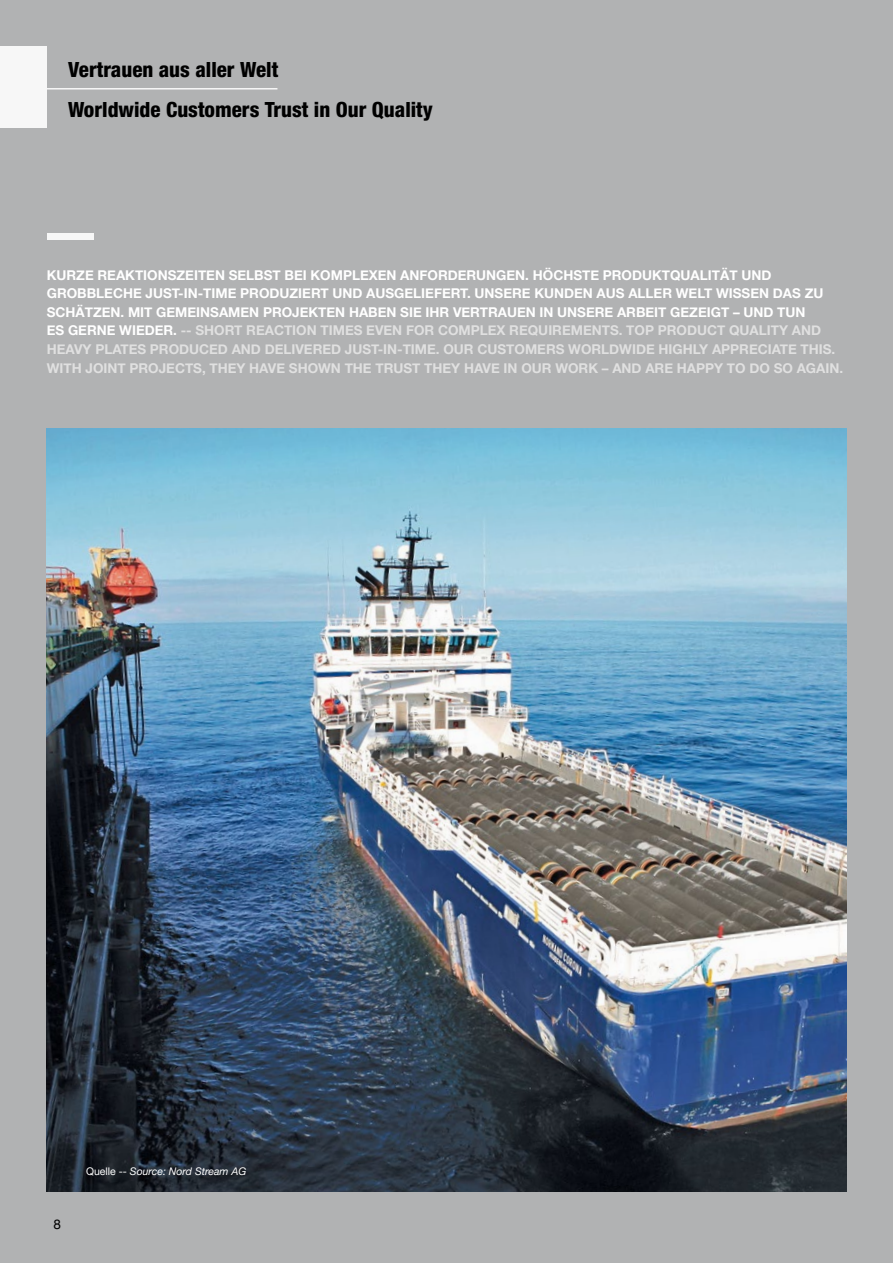
<style>
.page{position:relative;width:893px;height:1263px;background:#b1b2b3}
.page>*{position:absolute;margin:0;border:0;box-sizing:border-box;transform-origin:0 0}
.t1{font:800 condensed 21px/40.5px "Helvetica Neue LT Pro";color:#000}
.t2{font:700 13.5px/18.6px "Helvetica Neue";color:#fff}
.t3{font:13.5px "Helvetica Neue";color:#000}
.t4{font:italic 10.5px "Helvetica Neue";color:#fff}
.s1{color:#e0e0e0}
.s2{font-style:normal}
</style>
<div class="page">
<img style="left:47px;top:428px;width:799px;height:763px">
<div style="left:0;top:47px;width:47px;height:81px;background:#f7f7f7"></div>
<hr style="left:0;top:88px;width:277px;height:2px;background:#f7f7f7">
<div style="left:47px;top:233px;width:47px;height:6px;background:#f7f7f7"></div>
<h1 class="t1" style="left:68px;top:49px;width:366px">Vertrauen aus aller Welt<br>Worldwide Customers Trust in Our Quality</h1>
<p class="t2" style="left:47px;top:266px;width:798px">KURZE REAKTIONSZEITEN SELBST BEI KOMPLEXEN ANFORDERUNGEN. HÖCHSTE PRODUKTQUALITÄT UND GROBBLECHE JUST-IN-TIME PRODUZIERT UND AUSGELIEFERT. UNSERE KUNDEN AUS ALLER WELT WISSEN DAS ZU SCHÄTZEN. MIT GEMEINSAMEN PROJEKTEN HABEN SIE IHR VERTRAUEN IN UNSERE ARBEIT GEZEIGT – UND TUN<br>ES GERNE WIEDER. <span class="s1">-- SHORT REACTION TIMES EVEN FOR COMPLEX REQUIREMENTS. TOP PRODUCT QUALITY AND HEAVY PLATES PRODUCED AND DELIVERED JUST-IN-TIME. OUR CUSTOMERS WORLDWIDE HIGHLY APPRECIATE THIS.<br>WITH JOINT PROJECTS, THEY HAVE SHOWN THE TRUST THEY HAVE IN OUR WORK – AND ARE HAPPY TO DO SO AGAIN.</span></p>
<p class="t3" style="left:54px;top:1214px;width:9px">8</p>
<p class="t4" style="left:86px;top:1163px;width:162px"><span class="s2">Quelle --</span> Source: Nord Stream AG</p>
</div>
